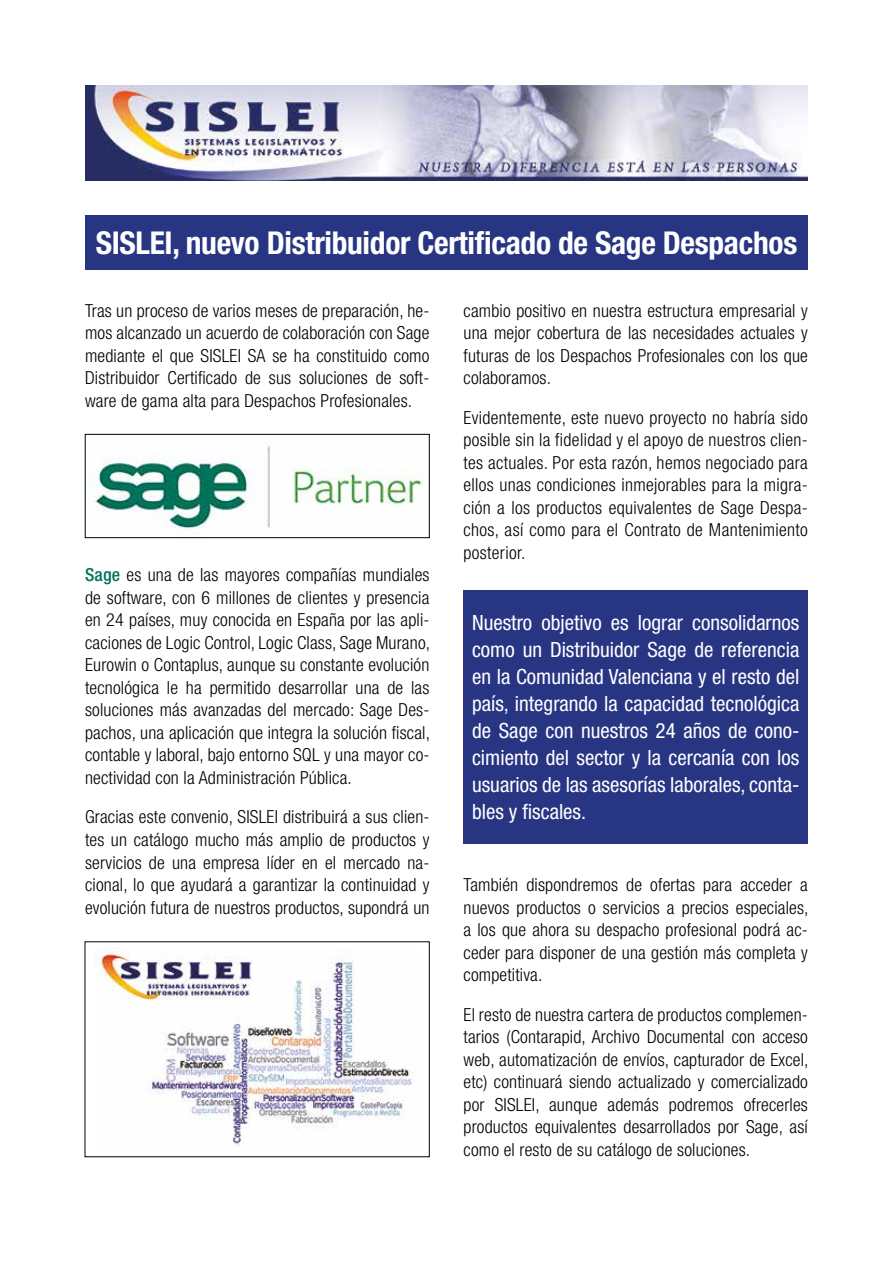
<style>
.page{position:relative;width:893px;height:1263px;background:#fff}
.page>*{position:absolute;margin:0;border:0;box-sizing:border-box;transform-origin:0 0}
.t1{font:700 condensed 31.5px "Helvetica Neue LT Std";letter-spacing:-.01em;color:#fff}
.t2{font:condensed 21px/27px "Helvetica Neue LT Std";color:#fff;text-align:justify}
.t3{font:300 condensed 18px/22.5px "Helvetica Neue LT Std";letter-spacing:.01em;color:#000;text-align:justify}
.s1{font-weight:500;color:#00735a}
</style>
<div class="page">
<img style="left:95px;top:947px;width:319px;height:200px">
<img style="left:85px;top:85px;width:723px;height:96px">
<div style="left:463px;top:590px;width:345px;height:254px;background:#283583"></div>
<div style="left:85px;top:215px;width:723px;height:55px;background:#283583"></div>
<img style="left:94px;top:446px;width:330px;height:83px">
<div style="left:85px;top:434px;width:344px;height:104px;border:1px solid #000"></div>
<h1 class="t1" style="left:96px;top:223px;width:703px">SISLEI, nuevo Distribuidor Certificado de Sage Despachos</h1>
<p class="t3" style="left:85px;top:299px;width:346px">Tras un proceso de varios meses de preparación, he&shy;mos alcanzado un acuerdo de colaboración con Sage mediante el que SISLEI SA se ha constituido como Distribuidor Certificado de sus soluciones de soft&shy;ware de gama alta para Despachos Profesionales.</p>
<p class="t3" style="left:85px;top:564px;width:347px"><span class="s1">Sage</span> es una de las mayores compañías mundiales de software, con 6 millones de clientes y presencia en 24 países, muy conocida en España por las apli&shy;caciones de Logic Control, Logic Class, Sage Murano, Eurowin o Contaplus, aunque su constante evolución tecnológica le ha permitido desarrollar una de las soluciones más avanzadas del mercado: Sage Des&shy;pachos, una aplicación que integra la solución fiscal, contable y laboral, bajo entorno SQL y una mayor co&shy;nectividad con la Administración Pública.</p>
<p class="t3" style="left:85px;top:806px;width:346px">Gracias este convenio, SISLEI distribuirá a sus clien&shy;tes un catálogo mucho más amplio de productos y servicios de una empresa líder en el mercado na&shy;cional, lo que ayudará a garantizar la continuidad y evolución futura de nuestros productos, supondrá un</p>
<p class="t3" style="left:463px;top:299px;width:346px">cambio positivo en nuestra estructura empresarial y una mejor cobertura de las necesidades actuales y futuras de los Despachos Profesionales con los que colaboramos.</p>
<p class="t3" style="left:463px;top:406px;width:346px">Evidentemente, este nuevo proyecto no habría sido posible sin la fidelidad y el apoyo de nuestros clien&shy;tes actuales. Por esta razón, hemos negociado para ellos unas condiciones inmejorables para la migra&shy;ción a los productos equivalentes de Sage Despa&shy;chos, así como para el Contrato de Mantenimiento posterior.</p>
<p class="t2" style="left:472px;top:609px;width:329px">Nuestro objetivo es lograr consolidarnos como un Distribuidor Sage de referencia en la Comunidad Valenciana y el resto del país, integrando la capacidad tecnológica de Sage con nuestros 24 años de cono&shy;cimiento del sector y la cercanía con los usuarios de las asesorías laborales, conta&shy;bles y fiscales.</p>
<p class="t3" style="left:463px;top:873px;width:347px">También dispondremos de ofertas para acceder a nuevos productos o servicios a precios especiales, a los que ahora su despacho profesional podrá ac&shy;ceder para disponer de una gestión más completa y competitiva.</p>
<p class="t3" style="left:463px;top:1003px;width:347px">El resto de nuestra cartera de productos complemen&shy;tarios (Contarapid, Archivo Documental con acceso web, automatización de envíos, capturador de Excel, etc) continuará siendo actualizado y comercializado por SISLEI, aunque además podremos ofrecerles productos equivalentes desarrollados por Sage, así como el resto de su catálogo de soluciones.</p>
</div>
